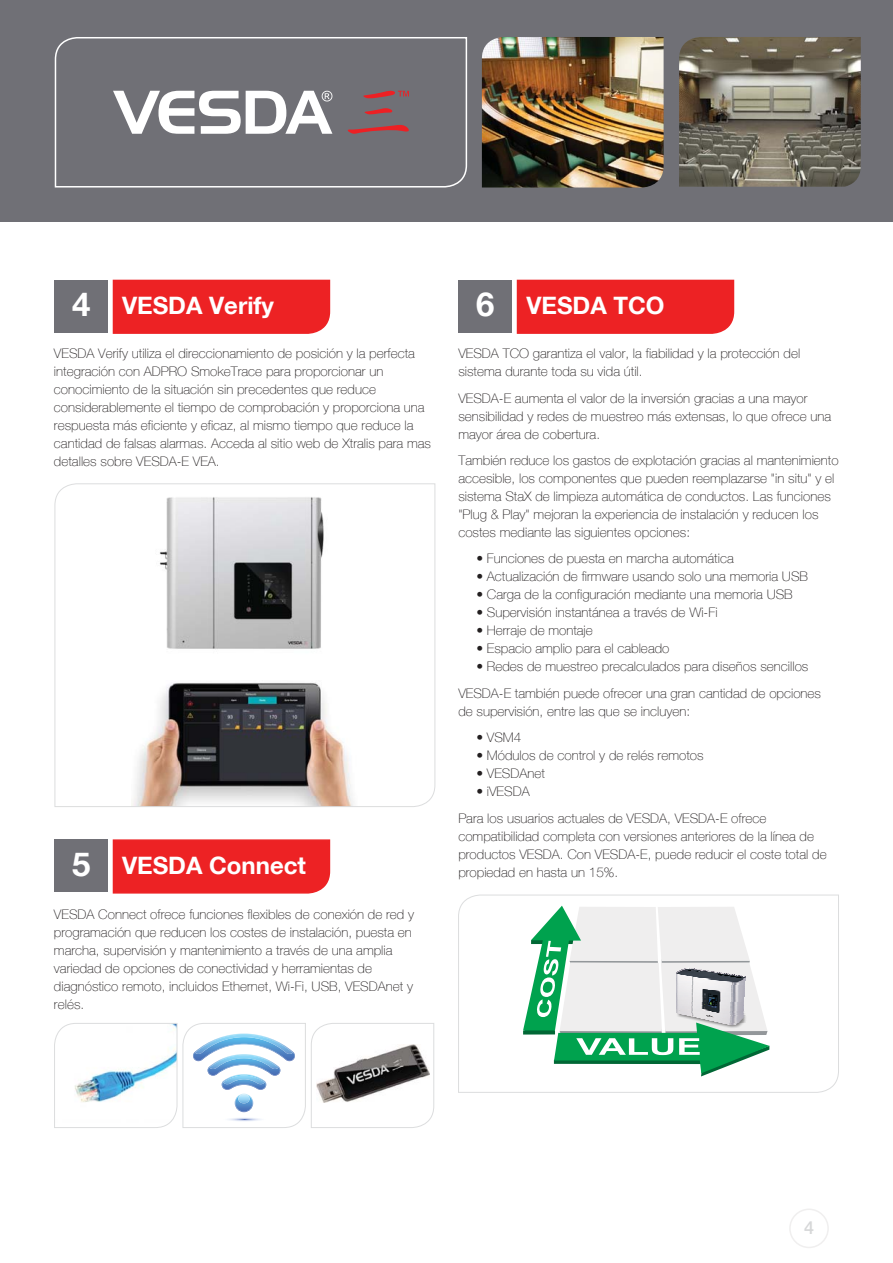
<style>
.page{position:relative;width:893px;height:1263px;background:#fff}
.page>*{position:absolute;margin:0;border:0;box-sizing:border-box;transform-origin:0 0}
.t1{font:700 33px "Helvetica Neue";color:#fff}
.t2{font:700 24px "Helvetica Neue";color:#fff}
.t3{font:500 18px "Helvetica Neue LT";color:#d6d7d8}
.t4{font:13.5px/18px "Helvetica Neue";color:#231f20}
.s1{font-size:33px}
</style>
<div class="page">
<div style="left:55px;top:839px;width:53px;height:53px;background:#707076"></div>
<div style="left:112px;top:839px;width:219px;height:55px;background:#ed2224"></div>
<div style="left:459px;top:280px;width:53px;height:53px;background:#707076"></div>
<div style="left:516px;top:279px;width:219px;height:55px;background:#ed2224"></div>
<div style="left:55px;top:280px;width:53px;height:53px;background:#707076"></div>
<div style="left:112px;top:279px;width:219px;height:55px;background:#ed2224"></div>
<div style="left:789px;top:1209px;width:40px;height:39px;border:2px solid #f0efef;border-radius:50%"></div>
<svg style="left:458px;top:895px;width:381px;height:198px"></svg>
<svg style="left:55px;top:483px;width:380px;height:324px"></svg>
<img style="left:156px;top:492px;width:177px;height:164px">
<svg style="left:54px;top:1023px;width:123px;height:105px"></svg>
<svg style="left:183px;top:1023px;width:251px;height:105px"></svg>
<div style="left:0;top:0;width:893px;height:222px;background:#707076"></div>
<svg style="left:54px;top:37px;width:414px;height:151px"></svg>
<img style="left:482px;top:37px;width:181px;height:151px">
<svg style="left:113px;top:91px;width:219px;height:43px"></svg>
<svg style="left:347px;top:91px;width:62px;height:43px"></svg>
<img style="left:679px;top:37px;width:182px;height:150px">
<h2 class="t2" style="left:72px;top:293px;width:203px"><span class="s1">4</span> VESDA Verify</h2>
<h1 class="t1" style="left:476px;top:287px;width:20px">6</h1>
<p class="t4" style="left:54px;top:345px;width:379px">VESDA Verify utiliza el direccionamiento de posición y la perfecta integración con ADPRO SmokeTrace para proporcionar un conocimiento de la situación sin precedentes que reduce considerablemente el tiempo de comprobación y proporciona una respuesta más eficiente y eficaz, al mismo tiempo que reduce la cantidad de falsas alarmas. Acceda al sitio web de Xtralis para mas detalles sobre VESDA-E VEA.</p>
<h2 class="t2" style="left:526px;top:293px;width:140px">VESDA TCO</h2>
<p class="t4" style="left:458px;top:345px;width:343px">VESDA TCO garantiza el valor, la fiabilidad y la protección del sistema durante toda su vida útil.</p>
<p class="t4" style="left:458px;top:389px;width:374px">VESDA-E aumenta el valor de la inversión gracias a una mayor sensibilidad y redes de muestreo más extensas, lo que ofrece una mayor área de cobertura.</p>
<p class="t4" style="left:458px;top:452px;width:382px">También reduce los gastos de explotación gracias al mantenimiento accesible, los componentes que pueden reemplazarse "in situ" y el sistema StaX de limpieza automática de conductos. Las funciones "Plug &amp; Play" mejoran la experiencia de instalación y reducen los costes mediante las siguientes opciones:</p>
<p class="t4" style="left:476px;top:550px;width:259px">• Funciones de puesta en marcha automática</p>
<p class="t4" style="left:476px;top:568px;width:333px">• Actualización de firmware usando solo una memoria USB</p>
<p class="t4" style="left:476px;top:586px;width:318px">• Carga de la configuración mediante una memoria USB</p>
<p class="t4" style="left:476px;top:604px;width:243px">• Supervisión instantánea a través de Wi-Fi</p>
<p class="t4" style="left:476px;top:622px;width:118px">• Herraje de montaje</p>
<p class="t4" style="left:476px;top:640px;width:195px">• Espacio amplio para el cableado</p>
<p class="t4" style="left:458px;top:654px;width:364px;line-height:26.5px;text-align:center">• Redes de muestreo precalculados para diseños sencillos<br>VESDA-E también puede ofrecer una gran cantidad de opciones</p>
<p class="t4" style="left:458px;top:702px;width:233px">de supervisión, entre las que se incluyen:</p>
<p class="t4" style="left:476px;top:729px;width:46px">• VSM4</p>
<p class="t4" style="left:476px;top:747px;width:229px">• Módulos de control y de relés remotos</p>
<p class="t4" style="left:476px;top:765px;width:70px">• VESDAnet</p>
<p class="t4" style="left:458px;top:779px;width:310px;line-height:26.5px;text-indent:18px">• iVESDA<br>Para los usuarios actuales de VESDA, VESDA-E ofrece</p>
<p class="t4" style="left:458px;top:827px;width:370px">compatibilidad completa con versiones anteriores de la línea de productos VESDA. Con VESDA-E, puede reducir el coste total de propiedad en hasta un 15%.</p>
<h1 class="t1" style="left:72px;top:847px;width:20px">5</h1>
<h2 class="t2" style="left:122px;top:853px;width:185px">VESDA Connect</h2>
<p class="t4" style="left:54px;top:905px;width:362px">VESDA Connect ofrece funciones flexibles de conexión de red y programación que reducen los costes de instalación, puesta en marcha, supervisión y mantenimiento a través de una amplia variedad de opciones de conectividad y herramientas de diagnóstico remoto, incluidos Ethernet, Wi-Fi, USB, VESDAnet y relés.</p>
<h3 class="t3" style="left:804px;top:1221px;width:12px">4</h3>
</div>
